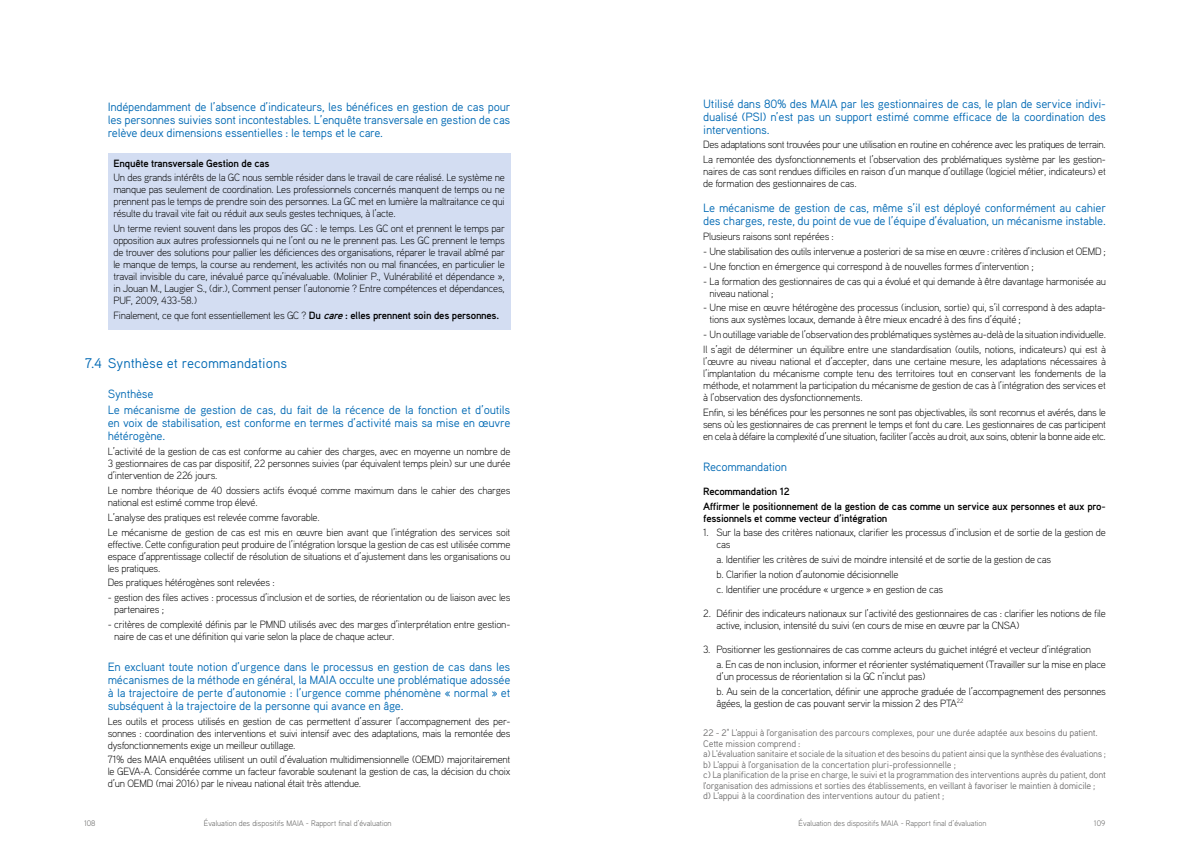
<style>
.page{position:relative;width:1191px;height:842px;background:#fff}
.page>*{position:absolute;margin:0;border:0;box-sizing:border-box;transform-origin:0 0}
.t1{font:14px "Aaux Pro";color:#0069b4}
.t2{font:12px/13px "Aaux Pro";letter-spacing:-.02em;color:#0069b4;text-align:justify}
.t3{font:300 10.5px/12px "Aaux Pro";letter-spacing:-.02em;color:#000}
.t4{font:700 10.5px/14.8px "Aaux Pro";letter-spacing:-.02em;color:#000}
.t5{font:9.5px/10.5px "Aaux Pro";letter-spacing:-.03em;color:#706f6f}
.t6{font:300 8px "Aaux Pro";color:#575756}
.s1{font-weight:700}
.s2{font-weight:700;font-style:italic}
</style>
<div class="page">
<div style="left:108px;top:153px;width:402px;height:177px;background:#d3ddf2"></div>
<p class="t2" style="left:108px;top:100px;width:404px">Indépendamment de l’absence d’indicateurs, les bénéfices en gestion de cas pour les personnes suivies sont incontestables. L’enquête transversale en gestion de cas relève deux dimensions essentielles : le temps et le care.</p>
<p class="t4" style="left:113px;top:155px;width:158px">Enquête transversale Gestion de cas</p>
<p class="t3" style="left:113px;top:171px;width:393px;text-align:justify">Un des grands intérêts de la GC nous semble résider dans le travail de care réalisé. Le système ne manque pas seulement de coordination. Les professionnels concernés manquent de temps ou ne prennent pas le temps de prendre soin des personnes. La GC met en lumière la maltraitance ce qui résulte du travail vite fait ou réduit aux seuls gestes techniques, à l’acte.</p>
<p class="t3" style="left:113px;top:222px;width:393px;text-align:justify">Un terme revient souvent dans les propos des GC : le temps. Les GC ont et prennent le temps par opposition aux autres professionnels qui ne l’ont ou ne le prennent pas. Les GC prennent le temps de trouver des solutions pour pallier les déficiences des organisations, réparer le travail abîmé par le manque de temps, la course au rendement, les activités non ou mal financées, en particulier le travail invisible du care, inévalué parce qu’inévaluable. (Molinier P., Vulnérabilité et dépendance », in Jouan M., Laugier S., (dir.), Comment penser l’autonomie ? Entre compétences et dépendances, PUF, 2009, 433-58.)</p>
<p class="t3" style="left:113px;top:309px;width:387px">Finalement, ce que font essentiellement les GC ? <span class="s1">Du</span> <span class="s2">care</span><span class="s1">: elles prennent soin des personnes.</span></p>
<h1 class="t1" style="left:85px;top:354px;width:204px">7.4 Synthèse et recommandations</h1>
<p class="t2" style="left:108px;top:386px;width:404px;line-height:15.8px">Synthèse<br>Le mécanisme de gestion de cas, du fait de la récence de la fonction et d’outils</p>
<p class="t2" style="left:108px;top:416px;width:404px">en voix de stabilisation, est conforme en termes d’activité mais sa mise en œuvre hétérogène.</p>
<p class="t3" style="left:108px;top:445px;width:404px;text-align:justify">L’activité de la gestion de cas est conforme au cahier des charges, avec en moyenne un nombre de 3 gestionnaires de cas par dispositif, 22 personnes suivies (par équivalent temps plein) sur une durée d’intervention de 226 jours.</p>
<p class="t3" style="left:108px;top:484px;width:404px">Le nombre théorique de 40 dossiers actifs évoqué comme maximum dans le cahier des charges national est estimé comme trop élevé.</p>
<p class="t3" style="left:108px;top:509px;width:404px;line-height:14.8px">L’analyse des pratiques est relevée comme favorable.<br>Le mécanisme de gestion de cas est mis en œuvre bien avant que l’intégration des services soit</p>
<p class="t3" style="left:108px;top:538px;width:404px;text-align:justify">effective. Cette configuration peut produire de l’intégration lorsque la gestion de cas est utilisée comme espace d’apprentissage collectif de résolution de situations et d’ajustement dans les organisations ou les pratiques.</p>
<p class="t3" style="left:108px;top:576px;width:168px">Des pratiques hétérogènes sont relevées :</p>
<p class="t3" style="left:114px;top:591px;width:398px;text-indent:-6px">- gestion des files actives : processus d’inclusion et de sorties, de réorientation ou de liaison avec les partenaires ;</p>
<p class="t3" style="left:114px;top:618px;width:398px;text-indent:-6px">- critères de complexité définis par le PMND utilisés avec des marges d’interprétation entre gestion&shy;naire de cas et une définition qui varie selon la place de chaque acteur.</p>
<p class="t2" style="left:108px;top:660px;width:404px">En excluant toute notion d’urgence dans le processus en gestion de cas dans les mécanismes de la méthode en général, la MAIA occulte une problématique adossée à la trajectoire de perte d’autonomie : l’urgence comme phénomène « normal » et subséquent à la trajectoire de la personne qui avance en âge.</p>
<p class="t3" style="left:108px;top:715px;width:404px;text-align:justify">Les outils et process utilisés en gestion de cas permettent d’assurer l’accompagnement des per&shy;sonnes : coordination des interventions et suivi intensif avec des adaptations, mais la remontée des dysfonctionnements exige un meilleur outillage.</p>
<p class="t3" style="left:108px;top:753px;width:404px;text-align:justify">71% des MAIA enquêtées utilisent un outil d’évaluation multidimensionnelle (OEMD) majoritairement le GEVA-A. Considérée comme un facteur favorable soutenant la gestion de cas, la décision du choix d’un OEMD (mai 2016) par le niveau national était très attendue.</p>
<p class="t2" style="left:703px;top:97px;width:404px">Utilisé dans 80% des MAIA par les gestionnaires de cas, le plan de service indivi&shy;dualisé (PSI) n’est pas un support estimé comme efficace de la coordination des interventions.</p>
<p class="t3" style="left:703px;top:137px;width:404px;line-height:14.8px">Des adaptations sont trouvées pour une utilisation en routine en cohérence avec les pratiques de terrain.<br>La remontée des dysfonctionnements et l’observation des problématiques système par les gestion-</p>
<p class="t3" style="left:703px;top:165px;width:404px">naires de cas sont rendues difficiles en raison d’un manque d’outillage (logiciel métier, indicateurs) et de formation des gestionnaires de cas.</p>
<p class="t2" style="left:703px;top:201px;width:404px">Le mécanisme de gestion de cas, même s’il est déployé conformément au cahier des charges, reste, du point de vue de l’équipe d’évaluation, un mécanisme instable.</p>
<p class="t3" style="left:703px;top:230px;width:132px">Plusieurs raisons sont repérées :</p>
<p class="t3" style="left:703px;top:245px;width:404px">- Une stabilisation des outils intervenue a posteriori de sa mise en œuvre : critères d’inclusion et OEMD ;</p>
<p class="t3" style="left:703px;top:260px;width:332px">- Une fonction en émergence qui correspond à de nouvelles formes d’intervention ;</p>
<p class="t3" style="left:709px;top:275px;width:398px;text-indent:-6px">- La formation des gestionnaires de cas qui a évolué et qui demande à être davantage harmonisée au niveau national ;</p>
<p class="t3" style="left:709px;top:301px;width:398px;text-indent:-6px">- Une mise en œuvre hétérogène des processus (inclusion, sortie) qui, s’il correspond à des adapta&shy;tions aux systèmes locaux, demande à être mieux encadré à des fins d’équité ;</p>
<p class="t3" style="left:703px;top:327px;width:404px;line-height:14.8px">- Un outillage variable de l’observation des problématiques systèmes au-delà de la situation individuelle.<br>Il s’agit de déterminer un équilibre entre une standardisation (outils, notions, indicateurs) qui est à</p>
<p class="t3" style="left:703px;top:355px;width:404px;text-align:justify">l’œuvre au niveau national et d’accepter, dans une certaine mesure, les adaptations nécessaires à l’implantation du mécanisme compte tenu des territoires tout en conservant les fondements de la méthode, et notamment la participation du mécanisme de gestion de cas à l’intégration des services et à l’observation des dysfonctionnements.</p>
<p class="t3" style="left:703px;top:406px;width:404px;text-align:justify">Enfin, si les bénéfices pour les personnes ne sont pas objectivables, ils sont reconnus et avérés, dans le sens où les gestionnaires de cas prennent le temps et font du care. Les gestionnaires de cas participent en cela à défaire la complexité d’une situation, faciliter l’accès au droit, aux soins, obtenir la bonne aide etc.</p>
<p class="t2" style="left:703px;top:460px;width:85px">Recommandation</p>
<p class="t4" style="left:703px;top:483px;width:404px">Recommandation 12<br>Affirmer le positionnement de la gestion de cas comme un service aux personnes et aux pro-</p>
<p class="t4" style="left:703px;top:510px;width:186px">fessionnels et comme vecteur d’intégration</p>
<p class="t3" style="left:716px;top:526px;width:391px;text-indent:-13px">1. Sur la base des critères nationaux, clarifier les processus d’inclusion et de sortie de la gestion de cas</p>
<p class="t3" style="left:716px;top:552px;width:336px;line-height:14.8px">a. Identifier les critères de suivi de moindre intensité et de sortie de la gestion de cas b. Clarifier la notion d’autonomie décisionnelle<br>c. Identifier une procédure « urgence » en gestion de cas</p>
<p class="t3" style="left:716px;top:607px;width:391px;text-indent:-13px">2. Définir des indicateurs nationaux sur l’activité des gestionnaires de cas : clarifier les notions de file active, inclusion, intensité du suivi (en cours de mise en œuvre par la CNSA)</p>
<p class="t3" style="left:716px;top:641px;width:391px;line-height:14.8px;text-indent:-13px">3. Positionner les gestionnaires de cas comme acteurs du guichet intégré et vecteur d’intégration<br>a. En cas de non inclusion, informer et réorienter systématiquement (Travailler sur la mise en place</p>
<p class="t3" style="left:716px;top:668px;width:391px;line-height:14.8px">d’un processus de réorientation si la GC n’inclut pas)<br>b. Au sein de la concertation, définir une approche graduée de l’accompagnement des personnes</p>
<p class="t3" style="left:716px;top:696px;width:248px">âgées, la gestion de cas pouvant servir la mission 2 des PTA<sup>22</sup></p>
<p class="t5" style="left:703px;top:728px;width:404px">22 - 2° L'appui à l'organisation des parcours complexes, pour une durée adaptée aux besoins du patient.<br>Cette mission comprend :<br>a) L'évaluation sanitaire et sociale de la situation et des besoins du patient ainsi que la synthèse des évaluations ; b) L'appui à l'organisation de la concertation pluri-professionnelle ;<br>c) La planification de la prise en charge, le suivi et la programmation des interventions auprès du patient, dont l'organisation des admissions et sorties des établissements, en veillant à favoriser le maintien à domicile ;<br>d) L'appui à la coordination des interventions autour du patient ;</p>
<p class="t6" style="left:84px;top:818px;width:13px">108</p>
<p class="t6" style="left:204px;top:818px;width:189px">Évaluation des dispositifs MAIA - Rapport final d’évaluation</p>
<p class="t6" style="left:798px;top:818px;width:189px">Évaluation des dispositifs MAIA - Rapport final d’évaluation</p>
<p class="t6" style="left:1093px;top:818px;width:13px">109</p>
</div>
